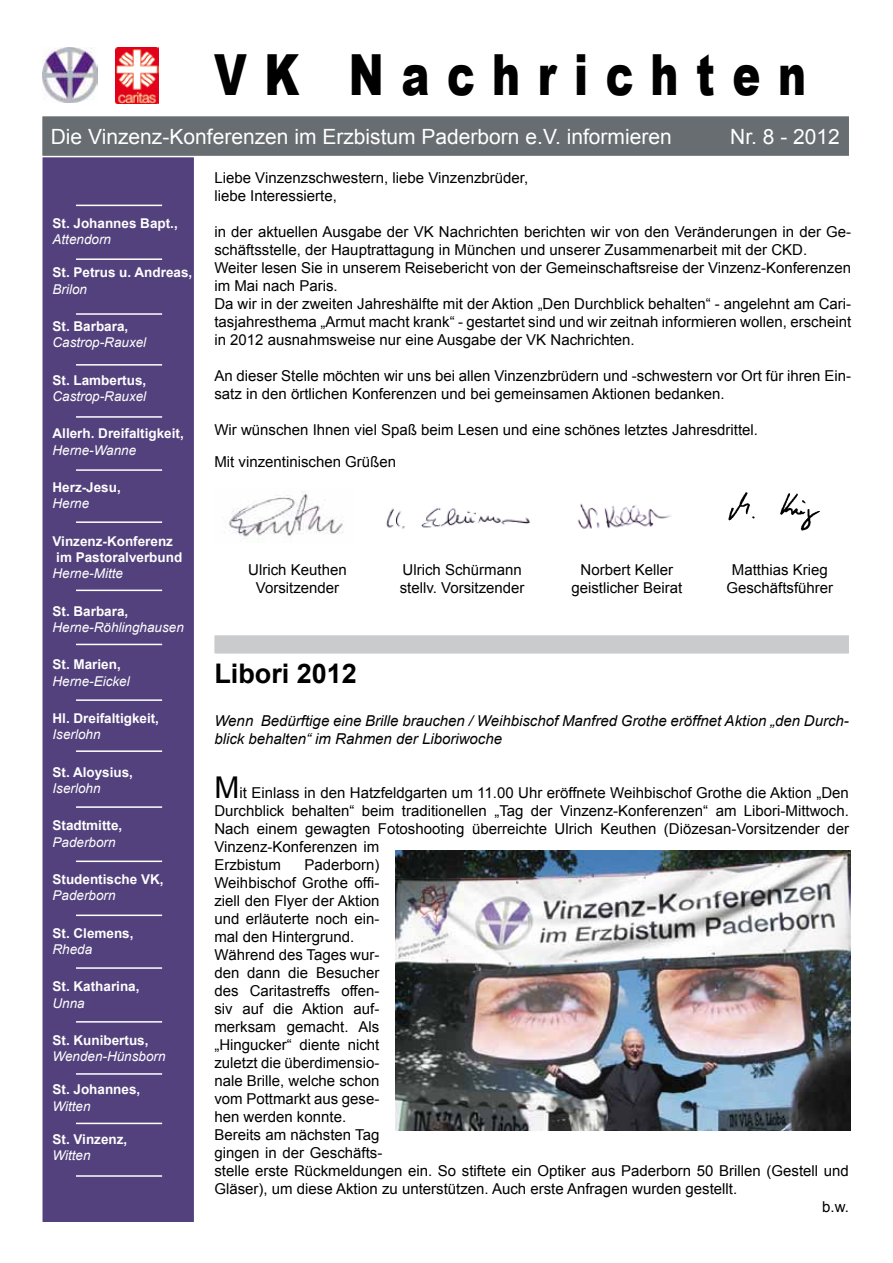
<style>
.page{position:relative;width:893px;height:1263px;background:#fff}
.page>*{position:absolute;margin:0;border:0;box-sizing:border-box;transform-origin:0 0}
.t1{font:900 56.7px "Arial";letter-spacing:.42em;color:#000;scale:.74 1}
.t2{font:700 27px "Arial";color:#000}
.t3{font:21px "Arial";color:#fff}
.t4{font:15px/18px "Arial";color:#000}
.t5{font:italic 15px/18px "Arial";color:#000}
.t6{font:700 13.5px/16.2px "Arial";color:#fefefe}
.t7{font:italic 13.5px "Arial";color:#fefefe}
.s1{font-size:30px}
</style>
<div class="page">
<div style="left:42px;top:116px;width:808px;height:41px;background:#676d71"></div>
<div style="left:41px;top:115px;width:809px;height:42px;border:2px solid #fff"></div>
<img style="left:43px;top:47px;width:54px;height:55px">
<img style="left:116px;top:48px;width:42px;height:56px">
<div style="left:43px;top:158px;width:150px;height:1063px;background:#53417d"></div>
<div style="left:43px;top:157px;width:151px;height:1065px;border:2px solid #53417d"></div>
<hr style="left:76px;top:205px;width:86px;height:1px;background:#fff">
<hr style="left:76px;top:258px;width:86px;height:2px;background:#fff">
<img style="left:228px;top:491px;width:116px;height:49px">
<img style="left:386px;top:508px;width:144px;height:21px">
<img style="left:577px;top:503px;width:94px;height:26px">
<img style="left:728px;top:492px;width:91px;height:39px">
<hr style="left:76px;top:313px;width:86px;height:2px;background:#fff">
<hr style="left:76px;top:364px;width:86px;height:2px;background:#fff">
<hr style="left:76px;top:416px;width:86px;height:2px;background:#fff">
<hr style="left:76px;top:590px;width:86px;height:1px;background:#fff">
<hr style="left:76px;top:699px;width:86px;height:2px;background:#fff">
<hr style="left:76px;top:750px;width:86px;height:2px;background:#fff">
<hr style="left:76px;top:806px;width:86px;height:2px;background:#fff">
<hr style="left:76px;top:521px;width:86px;height:2px;background:#fff">
<hr style="left:76px;top:469px;width:86px;height:2px;background:#fff">
<hr style="left:76px;top:644px;width:86px;height:1px;background:#fff">
<hr style="left:76px;top:860px;width:86px;height:2px;background:#fff">
<hr style="left:76px;top:914px;width:86px;height:2px;background:#fff">
<hr style="left:76px;top:967px;width:86px;height:2px;background:#fff">
<hr style="left:76px;top:1021px;width:86px;height:1px;background:#fff">
<hr style="left:76px;top:1073px;width:86px;height:2px;background:#fff">
<hr style="left:76px;top:1123px;width:86px;height:1px;background:#fff">
<hr style="left:76px;top:1175px;width:86px;height:2px;background:#fff">
<div style="left:214px;top:634px;width:636px;height:20px;background:#c9cbcc"></div>
<div style="left:213px;top:634px;width:637px;height:21px;border:2px solid #fff"></div>
<img style="left:395px;top:850px;width:455px;height:280px">
<h1 class="t1" style="left:214px;top:33px;width:801px">VK Nachrichten</h1>
<h3 class="t3" style="left:51px;top:123px;width:622px">Die Vinzenz-Konferenzen im Erzbistum Paderborn e.V. informieren</h3>
<h3 class="t3" style="left:730px;top:123px;width:111px">Nr. 8 - 2012</h3>
<p class="t6" style="left:53px;top:216px;width:127px">St. Johannes Bapt.,</p>
<p class="t7" style="left:53px;top:231px;width:60px">Attendorn</p>
<p class="t6" style="left:53px;top:265px;width:141px">St. Petrus u. Andreas,</p>
<p class="t7" style="left:53px;top:280px;width:36px">Brilon</p>
<p class="t6" style="left:53px;top:319px;width:77px">St. Barbara,</p>
<p class="t7" style="left:53px;top:334px;width:95px">Castrop-Rauxel</p>
<p class="t6" style="left:53px;top:372px;width:95px">St. Lambertus,</p>
<p class="t7" style="left:53px;top:387px;width:95px">Castrop-Rauxel</p>
<p class="t6" style="left:53px;top:426px;width:133px">Allerh. Dreifaltigkeit,</p>
<p class="t7" style="left:53px;top:441px;width:85px">Herne-Wanne</p>
<p class="t6" style="left:53px;top:480px;width:70px">Herz-Jesu,</p>
<p class="t7" style="left:53px;top:495px;width:38px">Herne</p>
<p class="t6" style="left:53px;top:533px;width:131px">Vinzenz-Konferenz im Pastoralverbund</p>
<p class="t7" style="left:53px;top:565px;width:72px">Herne-Mitte</p>
<p class="t6" style="left:53px;top:603px;width:77px">St. Barbara,</p>
<p class="t7" style="left:53px;top:618px;width:133px">Herne-Röhlinghausen</p>
<p class="t6" style="left:53px;top:657px;width:70px">St. Marien,</p>
<p class="t7" style="left:53px;top:672px;width:79px">Herne-Eickel</p>
<p class="t6" style="left:53px;top:711px;width:108px">Hl. Dreifaltigkeit,</p>
<p class="t7" style="left:53px;top:726px;width:50px">Iserlohn</p>
<p class="t6" style="left:53px;top:764px;width:82px">St. Aloysius,</p>
<p class="t7" style="left:53px;top:779px;width:50px">Iserlohn</p>
<p class="t6" style="left:53px;top:818px;width:71px">Stadtmitte,</p>
<p class="t7" style="left:53px;top:833px;width:65px">Paderborn</p>
<p class="t6" style="left:53px;top:871px;width:113px">Studentische VK,</p>
<p class="t7" style="left:53px;top:887px;width:65px">Paderborn</p>
<p class="t6" style="left:53px;top:925px;width:83px">St. Clemens,</p>
<p class="t7" style="left:53px;top:940px;width:41px">Rheda</p>
<p class="t6" style="left:53px;top:979px;width:89px">St. Katharina,</p>
<p class="t7" style="left:53px;top:994px;width:34px">Unna</p>
<p class="t6" style="left:53px;top:1032px;width:98px">St. Kunibertus,</p>
<p class="t7" style="left:53px;top:1048px;width:115px">Wenden-Hünsborn</p>
<p class="t6" style="left:53px;top:1082px;width:89px">St. Johannes,</p>
<p class="t7" style="left:53px;top:1097px;width:40px">Witten</p>
<p class="t6" style="left:53px;top:1131px;width:76px">St. Vinzenz,</p>
<p class="t7" style="left:53px;top:1146px;width:40px">Witten</p>
<p class="t4" style="left:214px;top:169px;width:315px">Liebe Vinzenzschwestern, liebe Vinzenzbrüder, liebe Interessierte,</p>
<p class="t4" style="left:214px;top:223px;width:638px">in der aktuellen Ausgabe der VK Nachrichten berichten wir von den Veränderungen in der Ge&shy;schäftsstelle, der Hauptrattagung in München und unserer Zusammenarbeit mit der CKD.<br>Weiter lesen Sie in unserem Reisebericht von der Gemeinschaftsreise der Vinzenz-Konferenzen im Mai nach Paris.<br>Da wir in der zweiten Jahreshälfte mit der Aktion „Den Durchblick behalten“ - angelehnt am Cari&shy;tasjahresthema „Armut macht krank“ - gestartet sind und wir zeitnah informieren wollen, erscheint in 2012 ausnahmsweise nur eine Ausgabe der VK Nachrichten.</p>
<p class="t4" style="left:214px;top:367px;width:638px">An dieser Stelle möchten wir uns bei allen Vinzenzbrüdern und -schwestern vor Ort für ihren Ein&shy;satz in den örtlichen Konferenzen und bei gemeinsamen Aktionen bedanken.</p>
<p class="t4" style="left:214px;top:414px;width:545px;line-height:31.5px">Wir wünschen Ihnen viel Spaß beim Lesen und eine schönes letztes Jahresdrittel.<br>Mit vinzentinischen Grüßen</p>
<p class="t4" style="left:248px;top:561px;width:100px;text-align:center">Ulrich Keuthen<br>Vorsitzender</p>
<p class="t4" style="left:400px;top:561px;width:126px">Ulrich Schürmann stellv. Vorsitzender</p>
<p class="t4" style="left:571px;top:561px;width:112px;text-align:center">Norbert Keller geistlicher Beirat</p>
<p class="t4" style="left:726px;top:561px;width:108px;text-align:center">Matthias Krieg<br>Geschäftsführer</p>
<h2 class="t2" style="left:214px;top:656px;width:144px">Libori 2012</h2>
<p class="t5" style="left:214px;top:712px;width:636px">Wenn Bedürftige eine Brille brauchen / Weihbischof Manfred Grothe eröffnet Aktion „den Durch&shy;blick behalten“ im Rahmen der Liboriwoche</p>
<p class="t4" style="left:214px;top:783px;width:636px"><span class="s1">M</span>it Einlass in den Hatzfeldgarten um 11.00 Uhr eröffnete Weihbischof Grothe die Aktion „Den Durchblick behalten“ beim traditionellen „Tag der Vinzenz-Konferenzen“ am Libori-Mittwoch.<br>Nach einem gewagten Fotoshooting überreichte Ulrich Keuthen (Diözesan-Vorsitzender der Vinzenz-Konferenzen im<br>Erzbistum</p>
<p class="t4" style="left:304px;top:855px;width:77px">Paderborn)</p>
<p class="t4" style="left:214px;top:873px;width:166px">Weihbischof Grothe offi-</p>
<p class="t4" style="left:214px;top:891px;width:166px">ziell den Flyer der Aktion</p>
<p class="t4" style="left:214px;top:909px;width:166px">und erläuterte noch ein-</p>
<p class="t4" style="left:214px;top:927px;width:142px">mal den Hintergrund.</p>
<p class="t4" style="left:214px;top:945px;width:166px">Während des Tages wur-</p>
<p class="t4" style="left:214px;top:963px;width:166px">den dann die Besucher</p>
<p class="t4" style="left:214px;top:981px;width:166px">des Caritastreffs offen-</p>
<p class="t4" style="left:214px;top:999px;width:167px">siv auf die Aktion auf-</p>
<p class="t4" style="left:214px;top:1017px;width:166px">merksam gemacht. Als</p>
<p class="t4" style="left:214px;top:1035px;width:166px">„Hingucker“ diente nicht</p>
<p class="t4" style="left:214px;top:1053px;width:166px">zuletzt die überdimensio-</p>
<p class="t4" style="left:214px;top:1071px;width:166px">nale Brille, welche schon</p>
<p class="t4" style="left:214px;top:1089px;width:166px">vom Pottmarkt aus gese-</p>
<p class="t4" style="left:214px;top:1107px;width:133px">hen werden konnte.</p>
<p class="t4" style="left:214px;top:1125px;width:166px">Bereits am nächsten Tag</p>
<p class="t4" style="left:214px;top:1143px;width:169px">gingen in der Geschäfts-</p>
<p class="t4" style="left:214px;top:1161px;width:636px">stelle erste Rückmeldungen ein. So stiftete ein Optiker aus Paderborn 50 Brillen (Gestell und</p>
<p class="t4" style="left:214px;top:1179px;width:524px">Gläser), um diese Aktion zu unterstützen. Auch erste Anfragen wurden gestellt.</p>
<p class="t4" style="left:822px;top:1197px;width:28px">b.w.</p>
</div>
